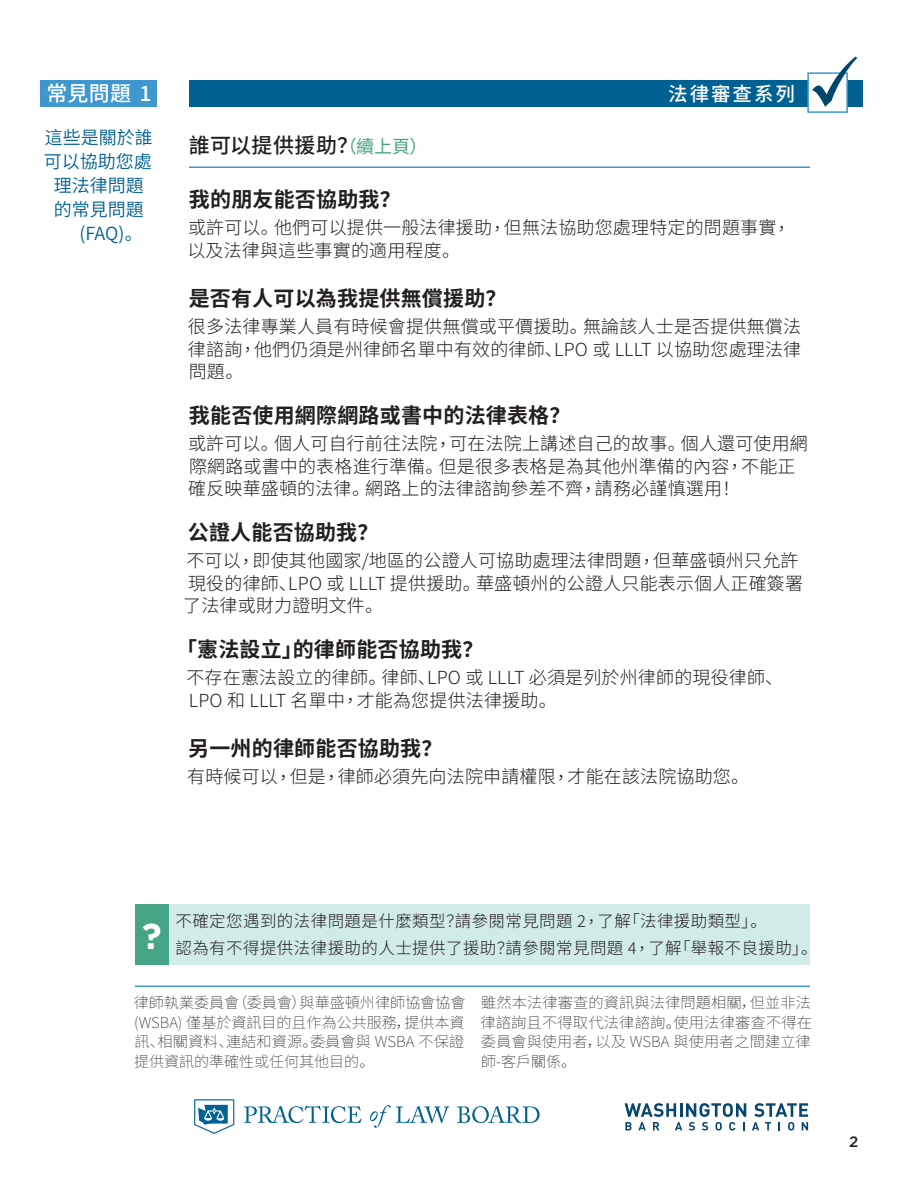
<style>
.page{position:relative;width:918px;height:1188px;background:#fff}
.page>*{position:absolute;margin:0;border:0;box-sizing:border-box;transform-origin:0 0}
.t1{font:700 36px "Gotham";color:#fff}
.lhc_H1{font:700 21px "Source Han Sans SC";letter-spacing:.01em;color:#231f20}
.Lead_H3_Continued{font:500 21px "Source Han Sans SC";letter-spacing:.02em;color:#231f20}
._2nd_Page_Header{font:500 21px "Source Han Sans SC";color:#fff}
.t2{font:500 19.5px "Source Han Sans SC";letter-spacing:.1em;color:#fff}
.lhc_diag_ques_text{font:300 18px/22.5px "Source Han Sans SC";letter-spacing:.01em;color:#231f20}
._2nd_Page_sub-title{font:18px "Source Han Sans SC";color:#006192}
.Footer_reference{font:300 16.5px "Source Han Sans SC";letter-spacing:.025em;color:#231f20}
.t3{font:200 15px/19.5px "Source Han Sans SC";letter-spacing:.005em;color:#231f20;text-align:justify}
.t4{font:500 15px "Gotham";color:#231f20}
.s1{font-weight:400;font-size:18px;color:#46a586}
</style>
<div class="page">
<div style="left:40px;top:80px;width:117px;height:27px;background:#3e97cd"></div>
<svg style="left:625px;top:1103px;width:121px;height:28px"></svg>
<svg style="left:752px;top:1103px;width:56px;height:28px"></svg>
<svg style="left:244px;top:1106px;width:118px;height:17px"></svg>
<svg style="left:370px;top:1105px;width:79px;height:23px"></svg>
<svg style="left:457px;top:1106px;width:83px;height:17px"></svg>
<svg style="left:194px;top:1099px;width:40px;height:35px"></svg>
<hr style="left:135px;top:986px;width:675px;height:1px;background:#3e97cd">
<div style="left:189px;top:80px;width:673px;height:27px;background:#006192"></div>
<div style="left:807px;top:72px;width:41px;height:41px;background:#fff;border:2px solid #3e97cd"></div>
<hr style="left:189px;top:166px;width:621px;height:2px;background:#3e97cd">
<div style="left:169px;top:904px;width:641px;height:61px;background:#d1ebe9"></div>
<div style="left:135px;top:904px;width:34px;height:61px;background:#46a586"></div>
<svg style="left:808px;top:72px;width:55px;height:36px"></svg>
<p class="_2nd_Page_Header" style="left:47px;top:82px;width:106px">常見問題 1</p>
<p class="_2nd_Page_sub-title" style="left:45px;top:127px;width:109px">這些是關於誰</p>
<p class="_2nd_Page_sub-title" style="left:44px;top:151px;width:109px">可以協助您處</p>
<p class="_2nd_Page_sub-title" style="left:54px;top:175px;width:91px">理法律問題</p>
<p class="_2nd_Page_sub-title" style="left:54px;top:199px;width:91px">的常見問題</p>
<p class="_2nd_Page_sub-title" style="left:80px;top:223px;width:65px">(FAQ)。</p>
<p class="t2" style="left:668px;top:83px;width:128px">法律審查系列</p>
<p class="Lead_H3_Continued" style="left:189px;top:133px;width:240px">誰可以提供援助？<span class="s1">（續上頁）</span></p>
<p class="lhc_H1" style="left:189px;top:187px;width:213px">我的朋友能否協助我？</p>
<p class="lhc_diag_ques_text" style="left:187px;top:217px;width:610px">或許可以。他們可以提供一般法律援助，但無法協助您處理特定的問題事實，以及法律與這些事實的適用程度。</p>
<p class="lhc_H1" style="left:189px;top:286px;width:319px">是否有人可以為我提供無償援助？</p>
<p class="lhc_diag_ques_text" style="left:188px;top:316px;width:615px;text-align:justify">很多法律專業人員有時候會提供無償或平價援助。無論該人士是否提供無償法律諮詢，他們仍須是州律師名單中有效的律師、LPO 或 LLLT 以協助您處理法律問題。</p>
<p class="lhc_H1" style="left:189px;top:403px;width:383px">我能否使用網際網路或書中的法律表格？</p>
<p class="lhc_diag_ques_text" style="left:188px;top:433px;width:621px">或許可以。個人可自行前往法院，可在法院上講述自己的故事。個人還可使用網際網路或書中的表格進行準備。但是很多表格是為其他州準備的內容，不能正確反映華盛頓的法律。網路上的法律諮詢參差不齊，請務必謹慎選用！</p>
<p class="lhc_H1" style="left:188px;top:520px;width:192px">公證人能否協助我？</p>
<p class="lhc_diag_ques_text" style="left:183px;top:550px;width:621px">不可以，即使其他國家/地區的公證人可協助處理法律問題，但華盛頓州只允許現役的律師、LPO 或 LLLT 提供援助。華盛頓州的公證人只能表示個人正確簽署了法律或財力證明文件。</p>
<p class="lhc_H1" style="left:176px;top:637px;width:309px">「憲法設立」的律師能否協助我？</p>
<p class="lhc_diag_ques_text" style="left:186px;top:667px;width:598px">不存在憲法設立的律師。律師、LPO 或 LLLT 必須是列於州律師的現役律師、<br>LPO 和 LLLT 名單中，才能為您提供法律援助。</p>
<p class="lhc_H1" style="left:188px;top:736px;width:256px">另一州的律師能否協助我？</p>
<p class="lhc_diag_ques_text" style="left:187px;top:766px;width:564px">有時候可以，但是，律師必須先向法院申請權限，才能在該法院協助您。</p>
<p class="t1" style="left:142px;top:913px;width:21px">?</p>
<p class="Footer_reference" style="left:176px;top:912px;width:593px">不確定您遇到的法律問題是什麼類型？請參閱常見問題 2，了解「法律援助類型」。</p>
<p class="Footer_reference" style="left:176px;top:939px;width:644px">認為有不得提供法律援助的人士提供了援助？請參閱常見問題 4，了解「舉報不良援助」。</p>
<p class="t3" style="left:134px;top:993px;width:333px">律師執業委員會（委員會）與華盛頓州律師協會協會(WSBA) 僅基於資訊目的且作為公共服務，提供本資訊、相關資料、連結和資源。委員會與 WSBA 不保證提供資訊的準確性或任何其他目的。</p>
<p class="t3" style="left:480px;top:993px;width:333px">雖然本法律審查的資訊與法律問題相關，但並非法律諮詢且不得取代法律諮詢。使用法律審查不得在委員會與使用者，以及 WSBA 與使用者之間建立律師-客戶關係。</p>
<p class="t4" style="left:849px;top:1132px;width:11px">2</p>
</div>
